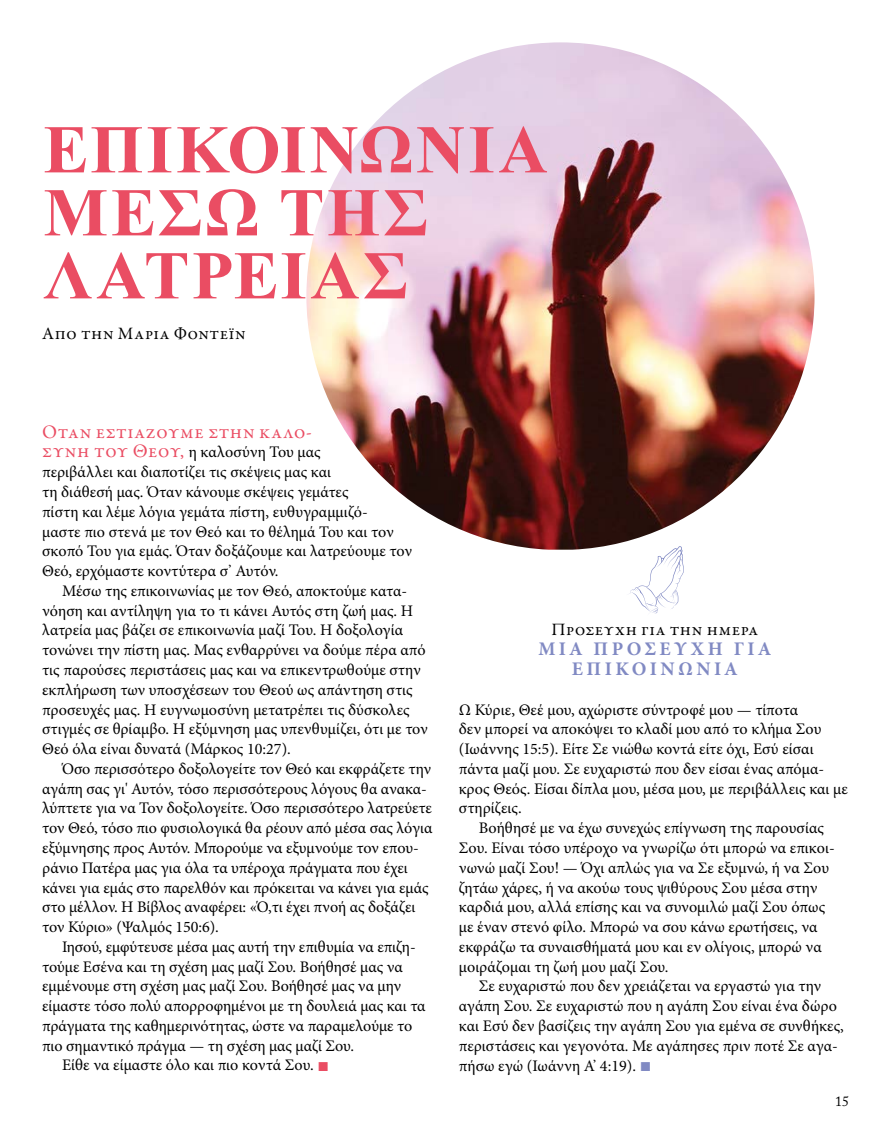
<style>
.page{position:relative;width:893px;height:1141px;background:#fff}
.page>*{position:absolute;margin:0;border:0;box-sizing:border-box;transform-origin:0 0}
.t1{font:700 68.25px/63px "Times New Roman";letter-spacing:.035em;color:#ea4d63}
.t2{font:700 19.25px/19.8px "Minion Pro";letter-spacing:.18em;color:#818ac3;text-align:center}
.t3{font:19.25px "Garamond Premr Pro";letter-spacing:.03em;color:#ea4d63}
.t4{font:17.5px "Garamond Premr Pro";letter-spacing:.035em;color:#000}
.t5{font:16.1px/19.8px "Minion Pro";color:#000}
.t6{font:14px "Adobe Caslon Pro";color:#000}
.s1{font-family:"Garamond Premr Pro";font-size:19.25px;color:#ea4d63}
.s2{font-family:"Arial";font-size:19.25px;color:#ea4d63}
.s3{font-family:"Arial";font-size:19.25px;color:#818ac3}
</style>
<div class="page">
<img style="left:306px;top:42px;width:508px;height:508px;border-radius:251px">
<svg style="left:629px;top:546px;width:55px;height:68px"></svg>
<h1 class="t1" style="left:43px;top:116px;width:506px">ΕΠΙΚΟΙΝΩΝΊΑ<br>ΜΈΣΩ ΤΗΣ<br>ΛΑΤΡΕΊΑΣ</h1>
<p class="t4" style="left:42px;top:323px;width:205px">Από την Μαρία Φοντέιν</p>
<p class="t3" style="left:42px;top:420px;width:271px">Όταν εστιάζουμε στην καλο-</p>
<p class="t5" style="left:42px;top:442px;width:372px"><span class="s1">σύνη του Θεού,</span> η καλοσύνη Του μας<br>περιβάλλει και διαποτίζει τις σκέψεις μας και<br>τη διάθεσή μας. Όταν κάνουμε σκέψεις γεμάτες<br>πίστη και λέμε λόγια γεμάτα πίστη, ευθυγραμμιζό-<br>μαστε πιο στενά με τον Θεό και το θέλημά Του και τον σκοπό Του για εμάς. Όταν δοξάζουμε και λατρεύουμε τον Θεό, ερχόμαστε κοντύτερα σ’ Αυτόν.</p>
<p class="t5" style="left:42px;top:581px;width:387px;text-indent:20px">Μέσω της επικοινωνίας με τον Θεό, αποκτούμε κατα&shy;νόηση και αντίληψη για το τι κάνει Αυτός στη ζωή μας. Η λατρεία μας βάζει σε επικοινωνία μαζί Του. Η δοξολογία τονώνει την πίστη μας. Μας ενθαρρύνει να δούμε πέρα από τις παρούσες περιστάσεις μας και να επικεντρωθούμε στην εκπλήρωση των υποσχέσεων του Θεού ως απάντηση στις προσευχές μας. Η ευγνωμοσύνη μετατρέπει τις δύσκολες στιγμές σε θρίαμβο. Η εξύμνηση μας υπενθυμίζει, ότι με τον Θεό όλα είναι δυνατά (Μάρκος 10:27).</p>
<p class="t5" style="left:42px;top:759px;width:392px;text-indent:20px">Όσο περισσότερο δοξολογείτε τον Θεό και εκφράζετε την αγάπη σας γι' Αυτόν, τόσο περισσότερους λόγους θα ανακα&shy;λύπτετε για να Τον δοξολογείτε. Όσο περισσότερο λατρεύετε τον Θεό, τόσο πιο φυσιολογικά θα ρέουν από μέσα σας λόγια εξύμνησης προς Αυτόν. Μπορούμε να εξυμνούμε τον επου&shy;ράνιο Πατέρα μας για όλα τα υπέροχα πράγματα που έχει κάνει για εμάς στο παρελθόν και πρόκειται να κάνει για εμάς στο μέλλον. Η Βίβλος αναφέρει: «Ό,τι έχει πνοή ας δοξάζει τον Κύριο» (Ψαλμός 150:6).</p>
<p class="t5" style="left:62px;top:937px;width:355px">Ιησού, εμφύτευσε μέσα μας αυτή την επιθυμία να επιζη-</p>
<p class="t5" style="left:42px;top:957px;width:362px">τούμε Εσένα και τη σχέση μας μαζί Σου. Βοήθησέ μας να</p>
<p class="t5" style="left:42px;top:976px;width:360px">εμμένουμε στη σχέση μας μαζί Σου. Βοήθησέ μας να μην</p>
<p class="t5" style="left:42px;top:996px;width:385px">είμαστε τόσο πολύ απορροφημένοι με τη δουλειά μας και τα</p>
<p class="t5" style="left:42px;top:1016px;width:372px">πράγματα της καθημερινότητας, ώστε να παραμελούμε το</p>
<p class="t5" style="left:42px;top:1036px;width:313px">πιο σημαντικό πράγμα — τη σχέση μας μαζί Σου.</p>
<p class="t5" style="left:62px;top:1055px;width:268px">Είθε να είμαστε όλο και πιο κοντά Σου. <span class="s2">■</span></p>
<p class="t4" style="left:551px;top:619px;width:208px">Προσευχή για την ημέρα</p>
<p class="t2" style="left:538px;top:639px;width:234px">ΜΙΑ ΠΡΟΣΕΥΧΉ ΓΙΑ<br>ΕΠΙΚΟΙΝΩΝΊΑ</p>
<p class="t5" style="left:459px;top:700px;width:391px">Ω Κύριε, Θεέ μου, αχώριστε σύντροφέ μου — τίποτα<br>δεν μπορεί να αποκόψει το κλαδί μου από το κλήμα Σου (Ιωάννης 15:5). Είτε Σε νιώθω κοντά είτε όχι, Εσύ είσαι πάντα μαζί μου. Σε ευχαριστώ που δεν είσαι ένας απόμα&shy;κρος Θεός. Είσαι δίπλα μου, μέσα μου, με περιβάλλεις και με στηρίζεις.</p>
<p class="t5" style="left:459px;top:818px;width:377px;text-indent:20px">Βοήθησέ με να έχω συνεχώς επίγνωση της παρουσίας Σου. Είναι τόσο υπέροχο να γνωρίζω ότι μπορώ να επικοι&shy;νωνώ μαζί Σου! — Όχι απλώς για να Σε εξυμνώ, ή να Σου ζητάω χάρες, ή να ακούω τους ψιθύρους Σου μέσα στην καρδιά μου, αλλά επίσης και να συνομιλώ μαζί Σου όπως με έναν στενό φίλο. Μπορώ να σου κάνω ερωτήσεις, να εκφράζω τα συναισθήματά μου και εν ολίγοις, μπορώ να μοιράζομαι τη ζωή μου μαζί Σου.</p>
<p class="t5" style="left:459px;top:976px;width:386px;text-indent:20px">Σε ευχαριστώ που δεν χρειάζεται να εργαστώ για την αγάπη Σου. Σε ευχαριστώ που η αγάπη Σου είναι ένα δώρο και Εσύ δεν βασίζεις την αγάπη Σου για εμένα σε συνθήκες, περιστάσεις και γεγονότα. Με αγάπησες πριν ποτέ Σε αγα&shy;πήσω εγώ (Ιωάννη Α’ 4:19). <span class="s3">■</span></p>
<p class="t6" style="left:835px;top:1093px;width:15px">15</p>
</div>
